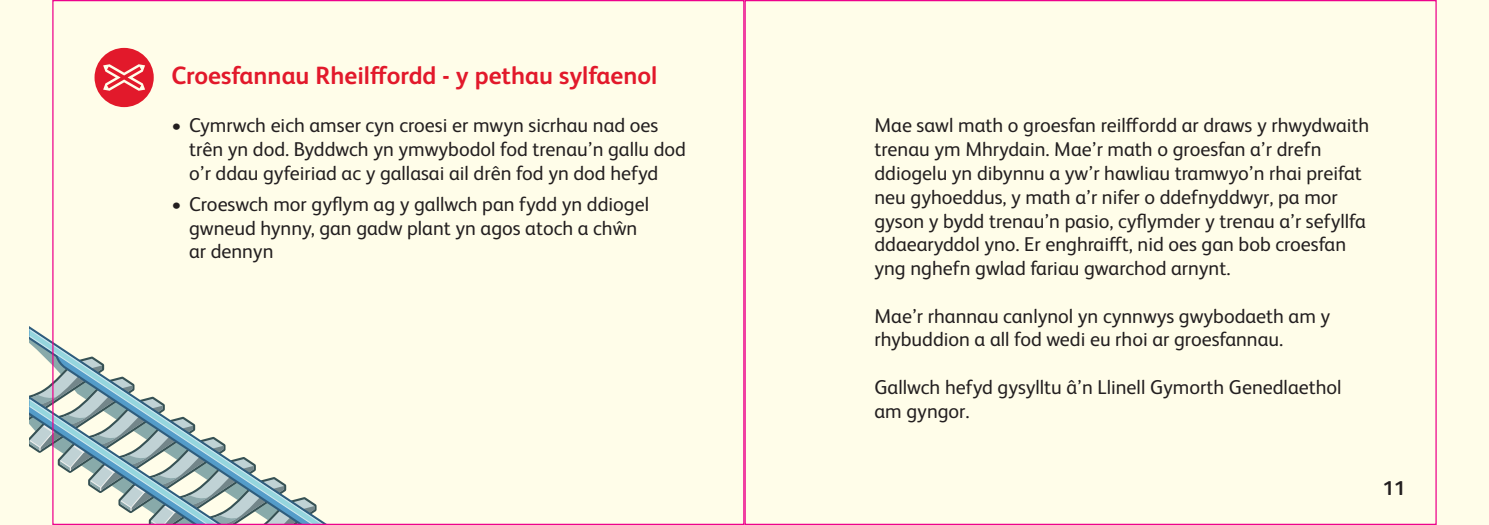
<style>
.page{position:relative;width:1489px;height:525px;background:#fff}
.page>*{position:absolute;margin:0;border:0;box-sizing:border-box;transform-origin:0 0}
.t1{font:700 25px "Network Rail Sans";color:#e2192b}
.t2{font:20px/23.8px "Network Rail Sans";color:#231f20}
.t3{font:700 20px "Network Rail Sans";color:#231f20}
</style>
<div class="page">
<div style="left:0;top:0;width:744px;height:524px;background:#fffde9"></div>
<div style="left:744px;top:0;width:744px;height:524px;background:#fffde9"></div>
<svg style="left:30px;top:329px;width:294px;height:193px"></svg>
<svg style="left:94px;top:48px;width:60px;height:59px"></svg>
<p class="t1" style="left:171px;top:59px;width:487px">Croesfannau Rheilffordd - y pethau sylfaenol</p>
<p class="t2" style="left:189px;top:113px;width:498px;text-indent:-18px">• Cymrwch eich amser cyn croesi er mwyn sicrhau nad oes trên yn dod. Byddwch yn ymwybodol fod trenau’n gallu dod o’r ddau gyfeiriad ac y gallasai ail drên fod yn dod hefyd</p>
<p class="t2" style="left:189px;top:191px;width:461px;text-indent:-18px">• Croeswch mor gyflym ag y gallwch pan fydd yn ddiogel gwneud hynny, gan gadw plant yn agos atoch a chŵn ar dennyn</p>
<p class="t2" style="left:874px;top:113px;width:496px">Mae sawl math o groesfan reilffordd ar draws y rhwydwaith trenau ym Mhrydain. Mae’r math o groesfan a’r drefn ddiogelu yn dibynnu a yw’r hawliau tramwyo’n rhai preifat neu gyhoeddus, y math a’r nifer o ddefnyddwyr, pa mor gyson y bydd trenau’n pasio, cyflymder y trenau a’r sefyllfa ddaearyddol yno. Er enghraifft, nid oes gan bob croesfan yng nghefn gwlad fariau gwarchod arnynt.</p>
<p class="t2" style="left:874px;top:303px;width:457px">Mae’r rhannau canlynol yn cynnwys gwybodaeth am y rhybuddion a all fod wedi eu rhoi ar groesfannau.</p>
<p class="t2" style="left:874px;top:374px;width:468px">Gallwch hefyd gysylltu â’n Llinell Gymorth Genedlaethol am gyngor.</p>
<p class="t3" style="left:1382px;top:474px;width:24px">11</p>
</div>
